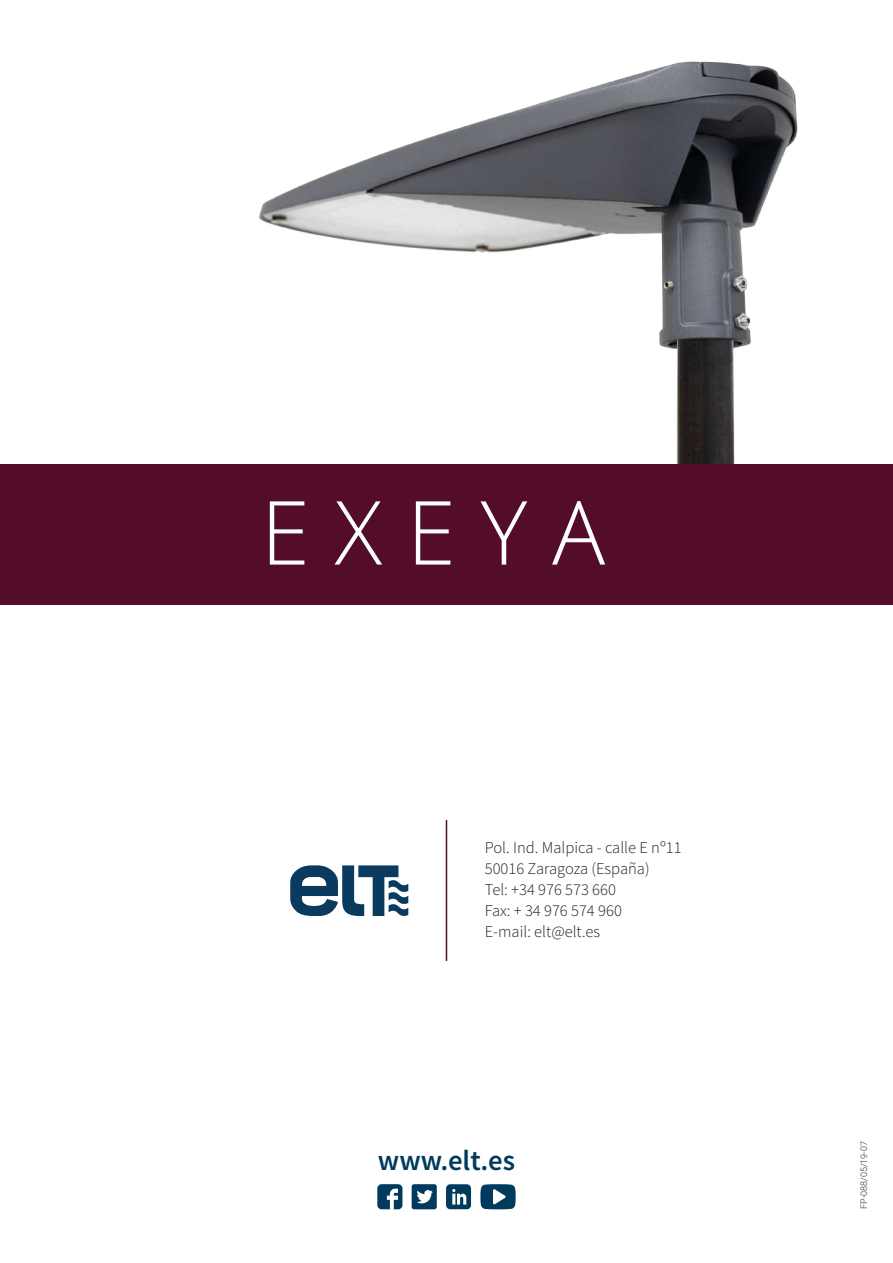
<style>
.page{position:relative;width:893px;height:1263px;background:#fff}
.page>*{position:absolute;margin:0;border:0;box-sizing:border-box;transform-origin:0 0}
.t1{font:300 88.5px "Open Sans";letter-spacing:.28em;color:#fff}
.t2{font:600 28.65px "Source Sans Pro";color:#003a5c}
.t3{font:300 16.5px/21px "Source Sans Pro";color:#231f20}
.t4{font:300 9px "Heebo";color:#363536}
</style>
<div class="page">
<img style="left:259px;top:61px;width:539px;height:403px">
<div style="left:0;top:464px;width:893px;height:140px;background:#530d2a"></div>
<svg style="left:377px;top:1184px;width:25px;height:25px"></svg>
<svg style="left:412px;top:1184px;width:25px;height:25px"></svg>
<svg style="left:446px;top:1184px;width:25px;height:25px"></svg>
<svg style="left:480px;top:1184px;width:36px;height:25px"></svg>
<hr style="left:446px;top:820px;width:1px;height:141px;background:#530d2a">
<svg style="left:290px;top:865px;width:118px;height:51px"></svg>
<h1 class="t1" style="left:261px;top:472px;width:346px">EXEYA</h1>
<p class="t3" style="left:485px;top:837px;width:198px">Pol. Ind. Malpica - calle E nº11<br>50016 Zaragoza (España)<br>Tel: +34 976 573 660<br>Fax: + 34 976 574 960<br>E-mail: elt@elt.es</p>
<h2 class="t2" style="left:378px;top:1141px;width:139px">www.elt.es</h2>
<p class="t4" style="left:858px;top:1209px;width:69px;rotate:-90deg">FP-088/05/19-07</p>
</div>
